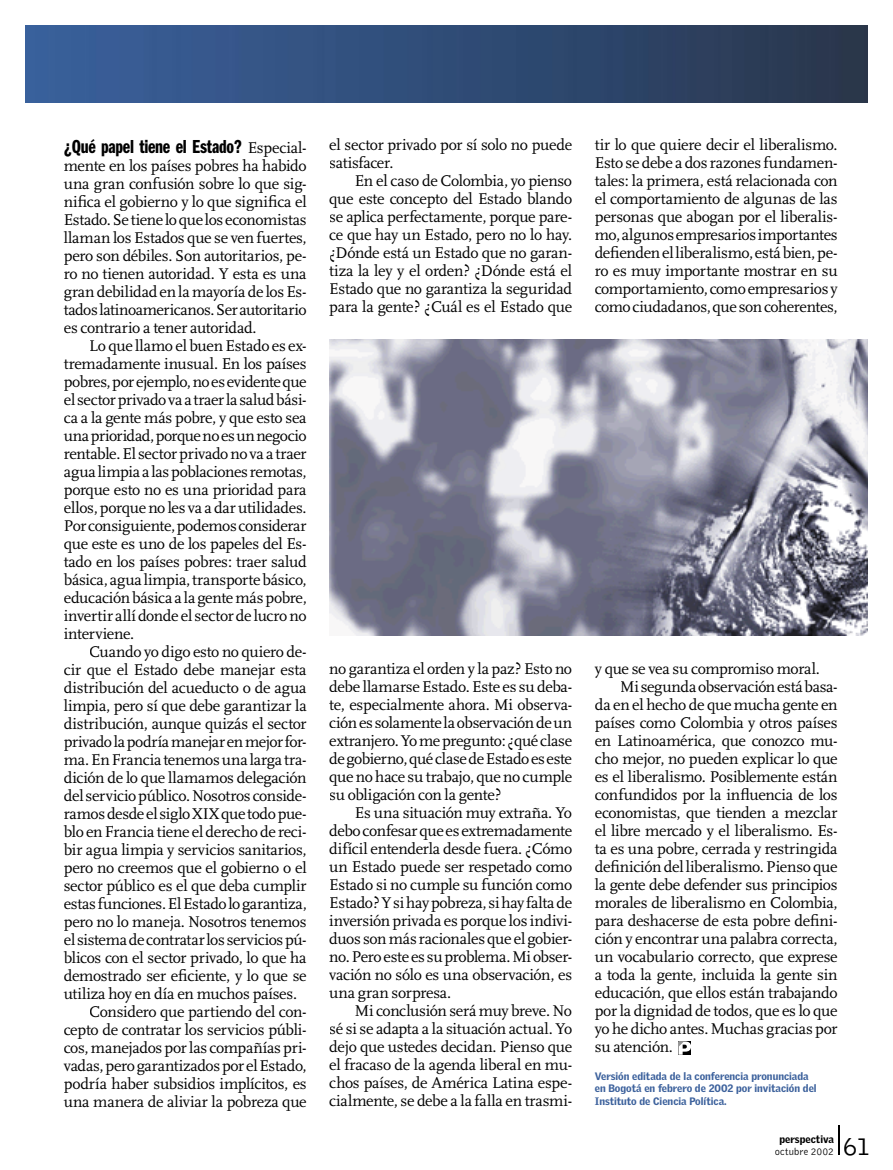
<style>
.page{position:relative;width:893px;height:1170px;background:#fff}
.page>*{position:absolute;margin:0;border:0;box-sizing:border-box;transform-origin:0 0}
.t1{font:300 27px "Bell Gothic";color:#000}
.t2{font:19.5px "Franklin Gothic Demi Cmpr";letter-spacing:-.015em;color:#000}
.t3{font:16.2px/18px "Scala";letter-spacing:-.02em;color:#000;text-align:justify}
.t4{font:900 10.5px/12px "Griffith Gothic";color:#3c619c}
.t5{font:900 10.5px "Griffith Gothic";color:#000}
.t6{font:300 10.5px "Bell Gothic";letter-spacing:.01em;color:#000}
.s1{font-family:"Scala";font-size:16.2px}
</style>
<div class="page">
<img style="left:26px;top:26px;width:841px;height:76px">
<img style="left:329px;top:340px;width:538px;height:295px">
<svg style="left:838px;top:1125px;width:1px;height:29px"></svg>
<svg style="left:678px;top:1041px;width:13px;height:13px"></svg>
<p class="t2" style="left:64px;top:136px;width:244px">¿Qué papel tiene el Estado? <span class="s1">Especial-</span></p>
<p class="t3" style="left:64px;top:157px;width:245px">mente en los países pobres ha habido una gran confusión sobre lo que sig&shy;nifica el gobierno y lo que significa el Estado. Se tiene lo que los economistas llaman los Estados que se ven fuertes, pero son débiles. Son autoritarios, pe&shy;ro no tienen autoridad. Y esta es una gran debilidad en la mayoría de los Es&shy;tados latinoamericanos. Ser autoritario es contrario a tener autoridad.</p>
<p class="t3" style="left:64px;top:337px;width:244px;text-indent:26px">Lo que llamo el buen Estado es ex&shy;tremadamente inusual. En los países pobres, por ejemplo, no es evidente que el sector privado va a traer la salud bási&shy;ca a la gente más pobre, y que esto sea una prioridad, porque no es un negocio rentable. El sector privado no va a traer agua limpia a las poblaciones remotas, porque esto no es una prioridad para ellos, porque no les va a dar utilidades.<br>Por consiguiente, podemos considerar que este es uno de los papeles del Es&shy;tado en los países pobres: traer salud básica, agua limpia, transporte básico, educación básica a la gente más pobre, invertir allí donde el sector de lucro no interviene.</p>
<p class="t3" style="left:89px;top:643px;width:219px">Cuando yo digo esto no quiero de-</p>
<p class="t3" style="left:64px;top:661px;width:244px">cir que el Estado debe manejar esta</p>
<p class="t3" style="left:64px;top:679px;width:244px">distribución del acueducto o de agua</p>
<p class="t3" style="left:64px;top:697px;width:244px">limpia, pero sí que debe garantizar la</p>
<p class="t3" style="left:64px;top:715px;width:244px">distribución, aunque quizás el sector</p>
<p class="t3" style="left:64px;top:733px;width:244px">privado la podría manejar en mejor for-</p>
<p class="t3" style="left:64px;top:751px;width:244px">ma. En Francia tenemos una larga tra-</p>
<p class="t3" style="left:64px;top:769px;width:244px">dición de lo que llamamos delegación</p>
<p class="t3" style="left:64px;top:787px;width:244px">del servicio público. Nosotros conside-</p>
<p class="t3" style="left:64px;top:805px;width:244px">ramos desde el siglo XIX que todo pue-</p>
<p class="t3" style="left:64px;top:823px;width:244px">blo en Francia tiene el derecho de reci-</p>
<p class="t3" style="left:64px;top:841px;width:244px">bir agua limpia y servicios sanitarios,</p>
<p class="t3" style="left:64px;top:859px;width:244px">pero no creemos que el gobierno o el</p>
<p class="t3" style="left:64px;top:877px;width:244px">sector público es el que deba cumplir</p>
<p class="t3" style="left:64px;top:895px;width:244px">estas funciones. El Estado lo garantiza,</p>
<p class="t3" style="left:64px;top:913px;width:244px">pero no lo maneja. Nosotros tenemos</p>
<p class="t3" style="left:64px;top:931px;width:244px">el sistema de contratar los servicios pú-</p>
<p class="t3" style="left:64px;top:949px;width:244px">blicos con el sector privado, lo que ha</p>
<p class="t3" style="left:64px;top:967px;width:244px">demostrado ser eficiente, y lo que se</p>
<p class="t3" style="left:64px;top:985px;width:235px">utiliza hoy en día en muchos países.</p>
<p class="t3" style="left:89px;top:1003px;width:219px">Considero que partiendo del con-</p>
<p class="t3" style="left:64px;top:1021px;width:244px">cepto de contratar los servicios públi-</p>
<p class="t3" style="left:64px;top:1039px;width:244px">cos, manejados por las compañías pri-</p>
<p class="t3" style="left:64px;top:1057px;width:244px">vadas, pero garantizados por el Estado,</p>
<p class="t3" style="left:64px;top:1075px;width:244px">podría haber subsidios implícitos, es</p>
<p class="t3" style="left:64px;top:1093px;width:244px">una manera de aliviar la pobreza que</p>
<p class="t3" style="left:329px;top:136px;width:244px">el sector privado por sí solo no puede satisfacer.</p>
<p class="t3" style="left:329px;top:172px;width:244px;text-indent:26px">En el caso de Colombia, yo pienso que este concepto del Estado blando se aplica perfectamente, porque pare&shy;ce que hay un Estado, pero no lo hay. ¿Dónde está un Estado que no garan&shy;tiza la ley y el orden? ¿Dónde está el Estado que no garantiza la seguridad para la gente? ¿Cuál es el Estado que</p>
<p class="t3" style="left:329px;top:659px;width:244px">no garantiza el orden y la paz? Esto no debe llamarse Estado. Este es su deba&shy;te, especialmente ahora. Mi observa&shy;ción es solamente la observación de un extranjero. Yo me pregunto: ¿qué clase de gobierno, qué clase de Estado es este que no hace su trabajo, que no cumple su obligación con la gente?</p>
<p class="t3" style="left:329px;top:803px;width:244px;text-indent:26px">Es una situación muy extraña. Yo debo confesar que es extremadamente difícil entenderla desde fuera. ¿Cómo un Estado puede ser respetado como Estado si no cumple su función como Estado? Y si hay pobreza, si hay falta de inversión privada es porque los indivi&shy;duos son más racionales que el gobier&shy;no. Pero este es su problema. Mi obser&shy;vación no sólo es una observación, es una gran sorpresa.</p>
<p class="t3" style="left:329px;top:1001px;width:244px;text-indent:26px">Mi conclusión será muy breve. No sé si se adapta a la situación actual. Yo dejo que ustedes decidan. Pienso que el fracaso de la agenda liberal en mu&shy;chos países, de América Latina espe&shy;cialmente, se debe a la falla en trasmi-</p>
<p class="t3" style="left:595px;top:136px;width:244px">tir lo que quiere decir el liberalismo.<br>Esto se debe a dos razones fundamen&shy;tales: la primera, está relacionada con el comportamiento de algunas de las personas que abogan por el liberalis&shy;mo, algunos empresarios importantes defienden el liberalismo, está bien, pe&shy;ro es muy importante mostrar en su comportamiento, como empresarios y como ciudadanos, que son coherentes,</p>
<p class="t3" style="left:595px;top:660px;width:227px">y que se vea su compromiso moral.</p>
<p class="t3" style="left:620px;top:678px;width:219px">Mi segunda observación está basa-</p>
<p class="t3" style="left:595px;top:696px;width:244px">da en el hecho de que mucha gente en</p>
<p class="t3" style="left:595px;top:714px;width:244px">países como Colombia y otros países</p>
<p class="t3" style="left:595px;top:732px;width:244px">en Latinoamérica, que conozco mu-</p>
<p class="t3" style="left:595px;top:750px;width:244px">cho mejor, no pueden explicar lo que</p>
<p class="t3" style="left:595px;top:768px;width:244px">es el liberalismo. Posiblemente están</p>
<p class="t3" style="left:595px;top:786px;width:244px">confundidos por la influencia de los</p>
<p class="t3" style="left:595px;top:804px;width:244px">economistas, que tienden a mezclar</p>
<p class="t3" style="left:595px;top:822px;width:244px">el libre mercado y el liberalismo. Es-</p>
<p class="t3" style="left:595px;top:840px;width:244px">ta es una pobre, cerrada y restringida</p>
<p class="t3" style="left:595px;top:858px;width:244px">definición del liberalismo. Pienso que</p>
<p class="t3" style="left:595px;top:876px;width:244px">la gente debe defender sus principios</p>
<p class="t3" style="left:595px;top:894px;width:244px">morales de liberalismo en Colombia,</p>
<p class="t3" style="left:595px;top:912px;width:244px">para deshacerse de esta pobre defini-</p>
<p class="t3" style="left:595px;top:930px;width:244px">ción y encontrar una palabra correcta,</p>
<p class="t3" style="left:595px;top:948px;width:244px">un vocabulario correcto, que exprese</p>
<p class="t3" style="left:595px;top:966px;width:244px">a toda la gente, incluida la gente sin</p>
<p class="t3" style="left:595px;top:984px;width:244px">educación, que ellos están trabajando</p>
<p class="t3" style="left:595px;top:1002px;width:244px">por la dignidad de todos, que es lo que</p>
<p class="t3" style="left:595px;top:1020px;width:244px">yo he dicho antes. Muchas gracias por</p>
<p class="t3" style="left:595px;top:1038px;width:80px">su atención.</p>
<p class="t4" style="left:595px;top:1070px;width:223px">Versión editada de la conferencia pronunciada en Bogotá en febrero de 2002 por invitación del<br>Instituto de Ciencia Política.</p>
<p class="t5" style="left:779px;top:1132px;width:56px">perspectiva</p>
<p class="t6" style="left:775px;top:1145px;width:61px">octubre 2002</p>
<h1 class="t1" style="left:843px;top:1131px;width:30px">61</h1>
</div>
